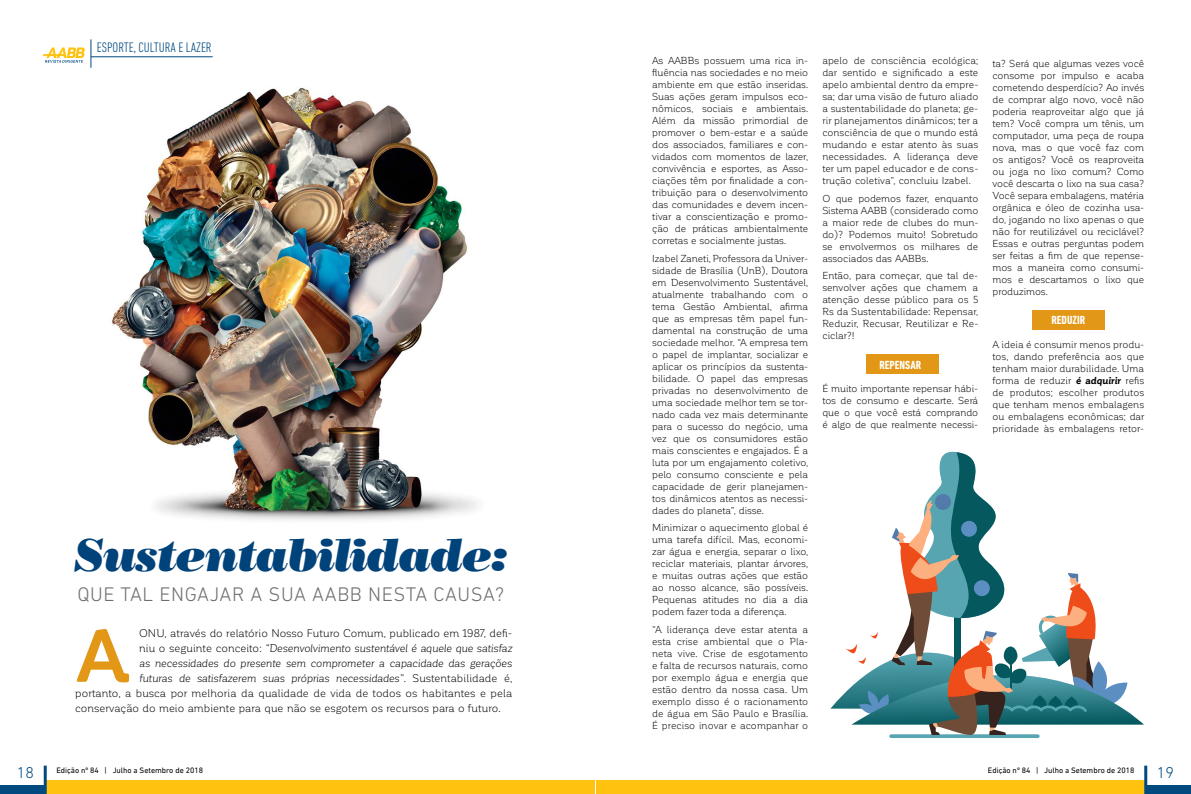
<style>
.page{position:relative;width:1191px;height:794px;background:#fff}
.page>*{position:absolute;margin:0;border:0;box-sizing:border-box;transform-origin:0 0}
.t1{font:700 73.4px "Corporative Soft";color:#e29717}
.t2{font:italic 46px "Bodoni Std Poster";letter-spacing:-.03em;color:#00427a}
.t3{font:300 20px "DIN Next LT Pro";letter-spacing:.03em;color:#6d6e71}
.t4{font:300 16px "DIN Next LT Pro";color:#004a80}
.t5{font:300 condensed 14px "DIN Next LT Pro";color:#004a80}
.t6{font:700 condensed 12px "DIN Next LT Pro";color:#fff}
.t7{font:11px "Corporative Soft";letter-spacing:-.005em;color:#000}
.t8{font:italic 11px "Corporative Soft";letter-spacing:-.025em;color:#000}
.t9{font:10px/12px "Corporative Soft";letter-spacing:-.01em;color:#000;text-align:justify}
.t10{font:8px "DIN Next LT Pro";color:#000}
.s1{font-style:normal}
.s2{font-weight:700;font-style:italic}
</style>
<div class="page">
<div style="left:45px;top:780px;width:550px;height:14px;background:#ffc20e"></div>
<hr style="left:44px;top:765px;width:3px;height:29px;background:#004a80">
<div style="left:0;top:785px;width:45px;height:9px;background:#004a80"></div>
<div style="left:596px;top:780px;width:549px;height:14px;background:#ffc20e"></div>
<hr style="left:1144px;top:765px;width:3px;height:29px;background:#004a80">
<div style="left:1145px;top:785px;width:46px;height:9px;background:#004a80"></div>
<hr style="left:889px;top:734px;width:150px;height:4px;background:#56a5b1;border-radius:2px">
<svg style="left:830px;top:452px;width:314px;height:283px"></svg>
<img style="left:91px;top:53px;width:387px;height:468px">
<div style="left:1032px;top:310px;width:72px;height:20px;background:#e29717"></div>
<div style="left:866px;top:354px;width:72px;height:20px;background:#e29717"></div>
<svg style="left:43px;top:39px;width:48px;height:29px"></svg>
<hr style="left:91px;top:57px;width:122px;height:1px;background:#004a80">
<h3 class="t5" style="left:97px;top:39px;width:116px">ESPORTE, CULTURA E LAZER</h3>
<h2 class="t2" style="left:74px;top:527px;width:434px">Sustentabilidade:</h2>
<h3 class="t3" style="left:77px;top:583px;width:428px">QUE TAL ENGAJAR A SUA AABB NESTA CAUSA?</h3>
<h1 class="t1" style="left:75px;top:616px;width:54px">A</h1>
<p class="t7" style="left:139px;top:627px;width:374px">ONU, através do relatório Nosso Futuro Comum, publicado em 1987, defi-</p>
<p class="t8" style="left:139px;top:642px;width:375px"><span class="s1">niu o seguinte conceito:</span> “Desenvolvimento sustentável é aquele que satisfaz</p>
<p class="t8" style="left:139px;top:657px;width:374px">as necessidades do presente sem comprometer a capacidade das gerações</p>
<p class="t8" style="left:139px;top:672px;width:374px">futuras de satisfazerem suas próprias necessidades”<span class="s1">. Sustentabilidade é,</span></p>
<p class="t7" style="left:75px;top:687px;width:438px">portanto, a busca por melhoria da qualidade de vida de todos os habitantes e pela</p>
<p class="t7" style="left:75px;top:702px;width:427px">conservação do meio ambiente para que não se esgotem os recursos para o futuro.</p>
<p class="t9" style="left:652px;top:55px;width:157px">As AABBs possuem uma rica in&shy;fluência nas sociedades e no meio ambiente em que estão inseridas.<br>Suas ações geram impulsos eco&shy;nômicos, sociais e ambientais.<br>Além da missão primordial de promover o bem-estar e a saúde dos associados, familiares e con&shy;vidados com momentos de lazer, convivência e esportes, as Asso&shy;ciações têm por finalidade a con&shy;tribuição para o desenvolvimento das comunidades e devem incen&shy;tivar a conscientização e promo&shy;ção de práticas ambientalmente corretas e socialmente justas.</p>
<p class="t9" style="left:652px;top:252px;width:157px">Izabel Zaneti, Professora da Univer&shy;sidade de Brasília (UnB), Doutora em Desenvolvimento Sustentável, atualmente trabalhando com o tema Gestão Ambiental, afirma que as empresas têm papel fun&shy;damental na construção de uma sociedade melhor. “A empresa tem o papel de implantar, socializar e aplicar os princípios da sustenta&shy;bilidade. O papel das empresas privadas no desenvolvimento de uma sociedade melhor tem se tor&shy;nado cada vez mais determinante para o sucesso do negócio, uma vez que os consumidores estão mais conscientes e engajados. É a luta por um engajamento coletivo, pelo consumo consciente e pela capacidade de gerir planejamen&shy;tos dinâmicos atentos as necessi&shy;dades do planeta”, disse.</p>
<p class="t9" style="left:652px;top:522px;width:157px">Minimizar o aquecimento global é uma tarefa difícil. Mas, economi&shy;zar água e energia, separar o lixo, reciclar materiais, plantar árvores, e muitas outras ações que estão ao nosso alcance, são possíveis.<br>Pequenas atitudes no dia a dia podem fazer toda a diferença.</p>
<p class="t9" style="left:652px;top:624px;width:157px">“A liderança deve estar atenta a esta crise ambiental que o Pla&shy;neta vive. Crise de esgotamento e falta de recursos naturais, como por exemplo água e energia que estão dentro da nossa casa. Um exemplo disso é o racionamento de água em São Paulo e Brasília.<br>É preciso inovar e acompanhar o</p>
<p class="t9" style="left:822px;top:55px;width:157px">apelo de consciência ecológica; dar sentido e significado a este apelo ambiental dentro da empre&shy;sa; dar uma visão de futuro aliado a sustentabilidade do planeta; ge&shy;rir planejamentos dinâmicos; ter a consciência de que o mundo está mudando e estar atento às suas necessidades. A liderança deve ter um papel educador e de cons&shy;trução coletiva”, concluiu Izabel.</p>
<p class="t9" style="left:822px;top:192px;width:157px">O que podemos fazer, enquanto Sistema AABB (considerado como a maior rede de clubes do mun&shy;do)? Podemos muito! Sobretudo se envolvermos os milhares de associados das AABBs.</p>
<p class="t9" style="left:822px;top:270px;width:157px">Então, para começar, que tal de&shy;senvolver ações que chamem a atenção desse público para os 5<br>Rs da Sustentabilidade: Repensar, Reduzir, Recusar, Reutilizar e Re&shy;ciclar?!</p>
<p class="t6" style="left:879px;top:358px;width:43px">REPENSAR</p>
<p class="t9" style="left:822px;top:382px;width:157px">É muito importante repensar hábi&shy;tos de consumo e descarte. Será que o que você está comprando é algo de que realmente necessi-</p>
<p class="t9" style="left:992px;top:58px;width:153px">ta? Será que algumas vezes você consome por impulso e acaba cometendo desperdício? Ao invés de comprar algo novo, você não poderia reaproveitar algo que já tem? Você compra um tênis, um computador, uma peça de roupa nova, mas o que você faz com os antigos? Você os reaproveita ou joga no lixo comum? Como você descarta o lixo na sua casa?<br>Você separa embalagens, matéria orgânica e óleo de cozinha usa&shy;do, jogando no lixo apenas o que não for reutilizável ou reciclável?<br>Essas e outras perguntas podem ser feitas a fim de que repense&shy;mos a maneira como consumi&shy;mos e descartamos o lixo que produzimos.</p>
<p class="t6" style="left:1051px;top:313px;width:35px">REDUZIR</p>
<p class="t9" style="left:992px;top:338px;width:154px">A ideia é consumir menos produ&shy;tos, dando preferência aos que tenham maior durabilidade. Uma forma de reduzir <span class="s2">é adquirir</span> refis de produtos; escolher produtos que tenham menos embalagens ou embalagens econômicas; dar prioridade às embalagens retor-</p>
<h3 class="t4" style="left:17px;top:763px;width:19px">18</h3>
<p class="t10" style="left:988px;top:765px;width:148px">Edição nº 84 | Julho a Setembro de 2018</p>
<h3 class="t4" style="left:1157px;top:763px;width:19px">19</h3>
<p class="t10" style="left:56px;top:765px;width:148px">Edição nº 84 | Julho a Setembro de 2018</p>
</div>
